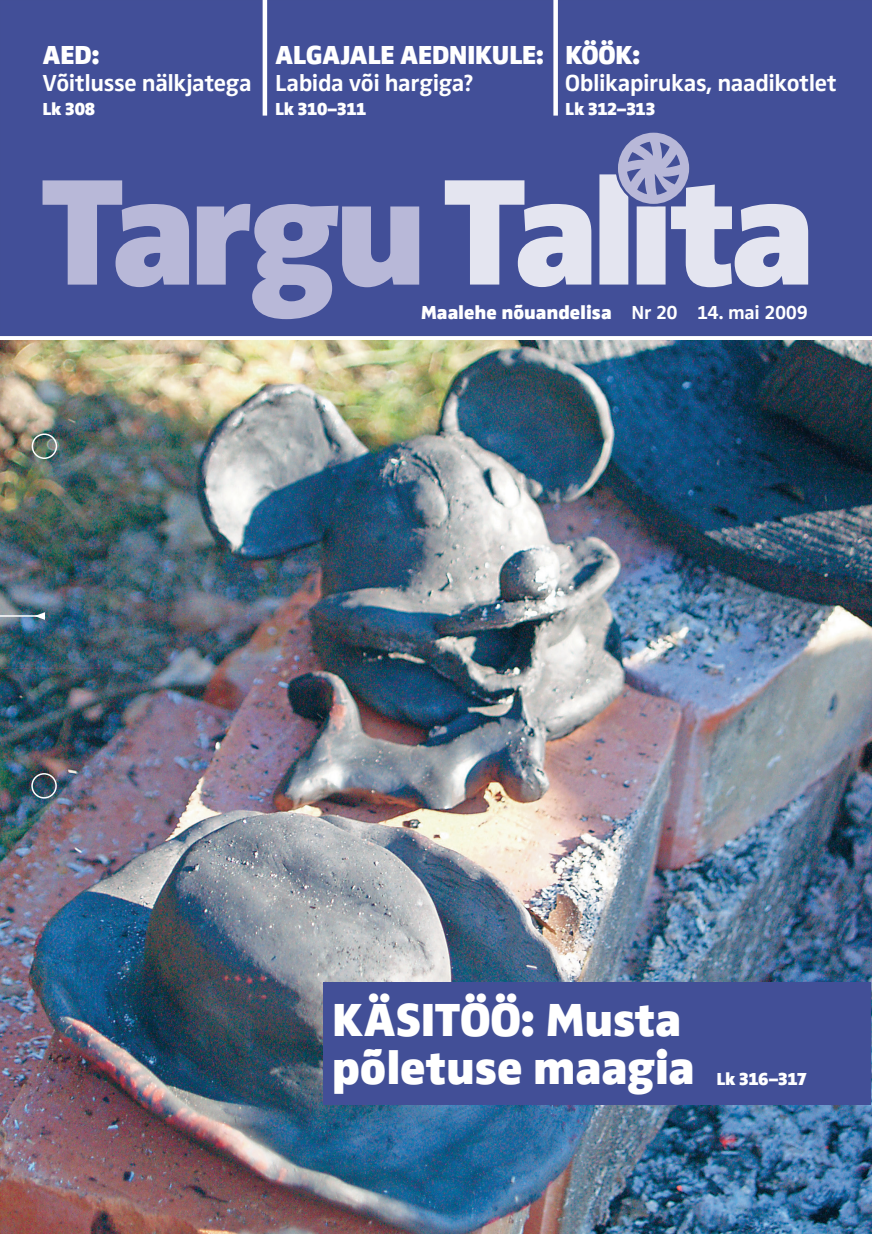
<style>
.page{position:relative;width:872px;height:1234px;background:#fff}
.page>*{position:absolute;margin:0;border:0;box-sizing:border-box;transform-origin:0 0}
.t1{font:900 48px/48px "Zwo Pro";letter-spacing:-.01em;color:#fff}
.t2{font:900 27px "Zwo Pro";letter-spacing:-.025em;color:#fff}
.t3{font:700 24px "Zwo Pro";letter-spacing:-.02em;color:#fff}
.t4{font:900 19.5px "Zwo Pro";letter-spacing:-.005em;color:#fff}
.t5{font:900 18px "Zwo Pro";letter-spacing:-.025em;color:#fff}
.s1{font-weight:700}
</style>
<div class="page">
<div style="left:0;top:0;width:872px;height:335px;background:#424f98"></div>
<div style="left:0;top:0;width:872px;height:336px;border:2px solid #424f97"></div>
<svg style="left:43px;top:180px;width:376px;height:139px"></svg>
<svg style="left:445px;top:133px;width:363px;height:154px"></svg>
<div style="left:553px;top:0;width:5px;height:116px;background:#fff"></div>
<hr style="left:263px;top:0;width:4px;height:116px;background:#fff">
<img style="left:0;top:340px;width:872px;height:893px">
<svg style="left:34px;top:612px;width:11px;height:7px"></svg>
<hr style="left:0;top:615px;width:43px;height:1px;background:#fff">
<div style="left:32px;top:433px;width:25px;height:26px;border:2px solid #fff;border-radius:50%"></div>
<div style="left:31px;top:772px;width:26px;height:26px;border:2px solid #fff;border-radius:50%"></div>
<div style="left:323px;top:981px;width:548px;height:122px;background:#424f97"></div>
<p class="t2" style="left:43px;top:39px;width:58px">AED:</p>
<p class="t3" style="left:43px;top:69px;width:211px">Võitlusse nälkjatega</p>
<p class="t5" style="left:43px;top:99px;width:54px">Lk 308</p>
<p class="t2" style="left:275px;top:39px;width:270px">ALGAJALE AEDNIKULE:</p>
<p class="t3" style="left:275px;top:69px;width:200px">Labida või hargiga?</p>
<p class="t5" style="left:275px;top:99px;width:93px">Lk 310–311</p>
<p class="t2" style="left:565px;top:39px;width:76px">KÖÖK:</p>
<p class="t3" style="left:565px;top:69px;width:273px">Oblikapirukas, naadikotlet</p>
<p class="t5" style="left:565px;top:99px;width:92px">Lk 312–313</p>
<p class="t4" style="left:421px;top:301px;width:389px">Maalehe nõuandelisa <span class="s1">Nr 20 14. mai 2009</span></p>
<h1 class="t1" style="left:332px;top:996px;width:365px">KÄSITÖÖ: Musta põletuse maagia</h1>
<p class="t5" style="left:716px;top:1068px;width:92px">Lk 316–317</p>
</div>
